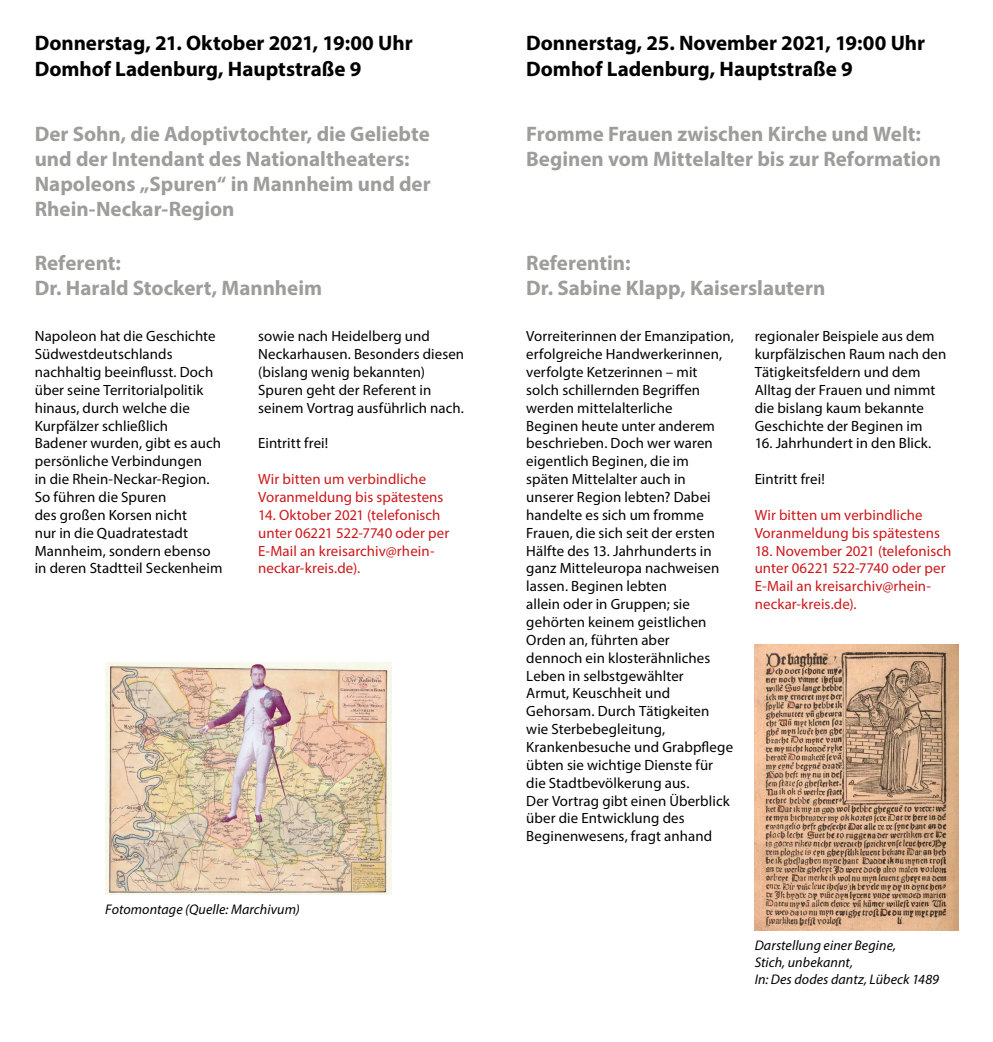
<style>
.page{position:relative;width:993px;height:1042px;background:#fff}
.page>*{position:absolute;margin:0;border:0;box-sizing:border-box;transform-origin:0 0}
.Fließtext_Bold_12_Ab{font:700 21px/25.2px "Myriad Pro";color:#000}
.H2-Überschrift_grau{font:700 21px/25.2px "Myriad Pro";color:#9d9d9c}
.Fließtext_grau_Bold{font:700 21px/25.2px "Myriad Pro";color:#9d9d9c}
.H3-Überschrift_grau{font:700 21px/25.2px "Myriad Pro";color:#9d9d9c}
.Fließtext_8_5_Ab_2{font:14.88px/17.8px "Myriad Pro";letter-spacing:.005em;color:#000}
.Fließtext_rot_8_5{font:14.88px/17.8px "Myriad Pro";letter-spacing:.005em;color:#cd171a}
.t1{font:italic 14px/16.8px "Myriad Pro";letter-spacing:.01em;color:#000}
</style>
<div class="page">
<img style="left:754px;top:645px;width:203px;height:285px">
<img style="left:105px;top:663px;width:286px;height:232px">
<p class="Fließtext_Bold_12_Ab" style="left:35px;top:30px;width:379px">Donnerstag, 21. Oktober 2021, 19:00 Uhr<br>Domhof Ladenburg, Hauptstraße 9</p>
<h2 class="H2-Überschrift_grau" style="left:35px;top:120px;width:397px">Der Sohn, die Adoptivtochter, die Geliebte und der Intendant des Nationaltheaters:<br>Napoleons „Spuren“ in Mannheim und der Rhein-Neckar-Region</h2>
<p class="Fließtext_grau_Bold" style="left:35px;top:249px;width:289px">Referent:<br>Dr. Harald Stockert, Mannheim</p>
<p class="Fließtext_Bold_12_Ab" style="left:526px;top:30px;width:400px">Donnerstag, 25. November 2021, 19:00 Uhr<br>Domhof Ladenburg, Hauptstraße 9</p>
<h3 class="H3-Überschrift_grau" style="left:526px;top:120px;width:416px">Fromme Frauen zwischen Kirche und Welt:<br>Beginen vom Mittelalter bis zur Reformation</h3>
<p class="Fließtext_grau_Bold" style="left:526px;top:249px;width:300px">Referentin:<br>Dr. Sabine Klapp, Kaiserslautern</p>
<p class="Fließtext_8_5_Ab_2" style="left:35px;top:327px;width:189px">Napoleon hat die Geschichte<br>Südwestdeutschlands nachhaltig beeinflusst. Doch über seine Territorialpolitik hinaus, durch welche die<br>Kurpfälzer schließlich<br>Badener wurden, gibt es auch persönliche Verbindungen<br>in die Rhein-Neckar-Region.<br>So führen die Spuren<br>des großen Korsen nicht<br>nur in die Quadratestadt<br>Mannheim, sondern ebenso in deren Stadtteil Seckenheim</p>
<p class="Fließtext_8_5_Ab_2" style="left:526px;top:327px;width:209px">Vorreiterinnen der Emanzipation, erfolgreiche Handwerkerinnen, verfolgte Ketzerinnen – mit solch schillernden Begriffen werden mittelalterliche<br>Beginen heute unter anderem beschrieben. Doch wer waren eigentlich Beginen, die im späten Mittelalter auch in unserer Region lebten? Dabei handelte es sich um fromme<br>Frauen, die sich seit der ersten<br>Hälfte des 13. Jahrhunderts in ganz Mitteleuropa nachweisen lassen. Beginen lebten<br>allein oder in Gruppen; sie gehörten keinem geistlichen<br>Orden an, führten aber<br>dennoch ein klosterähnliches<br>Leben in selbstgewählter<br>Armut, Keuschheit und<br>Gehorsam. Durch Tätigkeiten wie Sterbebegleitung,<br>Krankenbesuche und Grabpflege übten sie wichtige Dienste für die Stadtbevölkerung aus.<br>Der Vortrag gibt einen Überblick über die Entwicklung des<br>Beginenwesens, fragt anhand</p>
<p class="Fließtext_8_5_Ab_2" style="left:258px;top:327px;width:207px">sowie nach Heidelberg und<br>Neckarhausen. Besonders diesen (bislang wenig bekannten)<br>Spuren geht der Referent in seinem Vortrag ausführlich nach.</p>
<p class="Fließtext_8_5_Ab_2" style="left:258px;top:434px;width:72px">Eintritt frei!</p>
<p class="Fließtext_rot_8_5" style="left:258px;top:470px;width:187px">Wir bitten um verbindliche<br>Voranmeldung bis spätestens</p>
<p class="Fließtext_rot_8_5" style="left:258px;top:506px;width:192px">14. Oktober 2021 (telefonisch unter 06221 522-7740 oder per<br>E-Mail an kreisarchiv@rhein&shy;neckar-kreis.de).</p>
<p class="Fließtext_8_5_Ab_2" style="left:754px;top:327px;width:193px">regionaler Beispiele aus dem kurpfälzischen Raum nach den<br>Tätigkeitsfeldern und dem<br>Alltag der Frauen und nimmt die bislang kaum bekannte<br>Geschichte der Beginen im</p>
<p class="Fließtext_8_5_Ab_2" style="left:754px;top:434px;width:178px">16. Jahrhundert in den Blick.</p>
<p class="Fließtext_8_5_Ab_2" style="left:754px;top:470px;width:72px">Eintritt frei!</p>
<p class="Fließtext_rot_8_5" style="left:754px;top:506px;width:187px">Wir bitten um verbindliche<br>Voranmeldung bis spätestens</p>
<p class="Fließtext_rot_8_5" style="left:754px;top:541px;width:198px">18. November 2021 (telefonisch unter 06221 522-7740 oder per<br>E-Mail an kreisarchiv@rhein&shy;neckar-kreis.de).</p>
<p class="t1" style="left:105px;top:901px;width:196px">Fotomontage (Quelle: Marchivum)</p>
<p class="t1" style="left:754px;top:936px;width:186px">Darstellung einer Begine,<br>Stich, unbekannt,<br>In: Des dodes dantz, Lübeck 1489</p>
</div>
